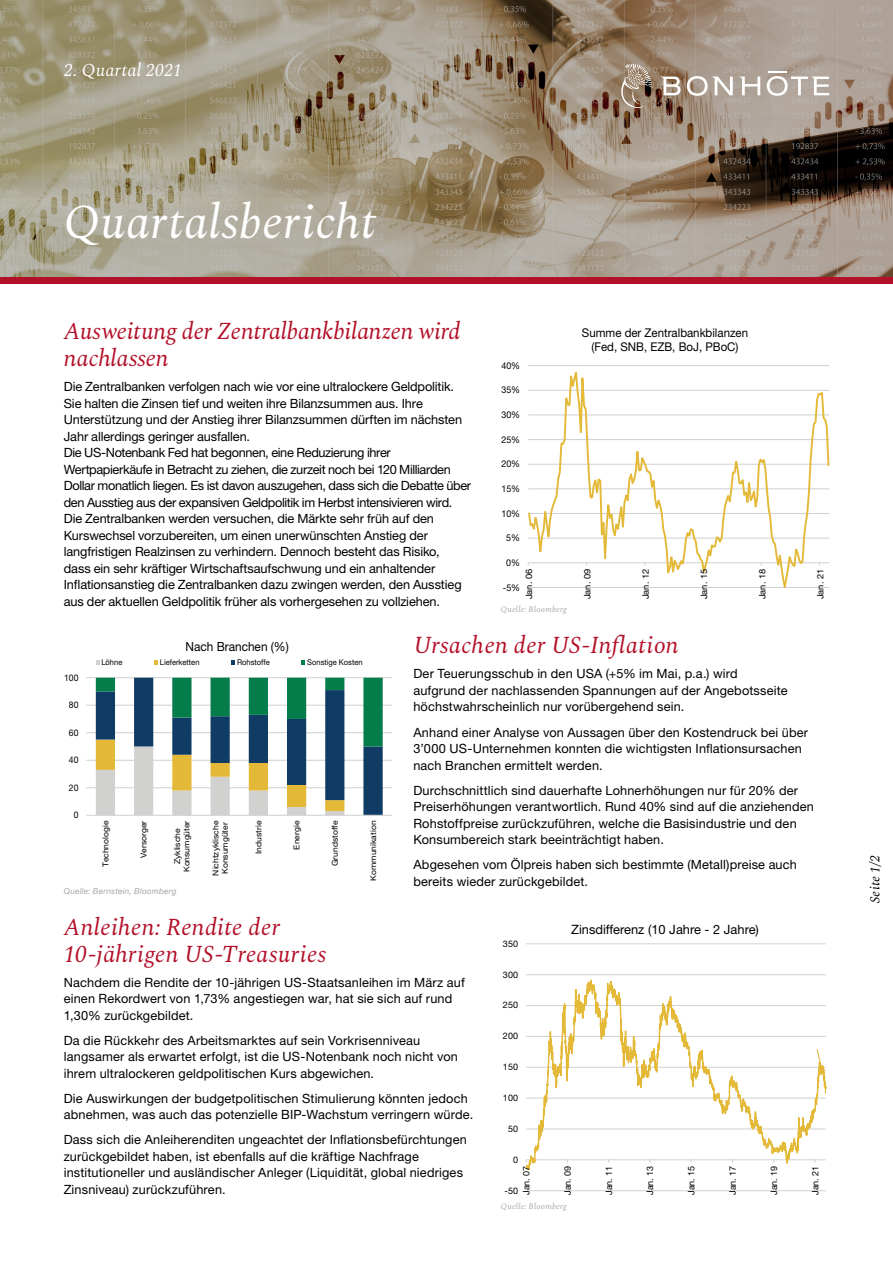
<style>
.page{position:relative;width:893px;height:1263px;background:#fff}
.page>*{position:absolute;margin:0;border:0;box-sizing:border-box;transform-origin:0 0}
.t1{font:italic 48px "Spectral";letter-spacing:.005em;color:#fff}
.t2{font:italic 24px/27px "Spectral";color:#b31029}
.t3{font:italic 18px "Spectral";letter-spacing:.015em;color:#fff}
.t4{font:italic 13.5px "Spectral";color:#000}
.t5{font:12.9px "Helvetica Neue LT Std";color:#000001}
.t6{font:12.75px/16.5px "Helvetica Neue LT Std";letter-spacing:.01em;color:#000}
.t7{font:12.75px/16.5px "Helvetica Neue LT Std";letter-spacing:-.01em;color:#000}
.t8{font:12.6px "Helvetica Neue LT Std";color:#000001;scale:.94 1}
.t9{font:12px/14px "Helvetica Neue LT Std";color:#000001;text-align:center;scale:.95 1}
.t10{font:9.3px "Helvetica Neue LT Std";color:#000001;scale:.95 1}
.t11{font:9.15px "Helvetica Neue LT Std";color:#000001;scale:.94 1}
.t12{font:9px "Helvetica Neue LT Std";color:#000001}
.t13{font:8.85px "Helvetica Neue LT Std";color:#000001;scale:1.05 1}
.t14{font:italic 8.25px "Spectral";letter-spacing:.035em;color:#a8a6a6}
.t15{font:italic 8.25px "Helvetica Neue LT Std";letter-spacing:.025em;color:#a8a6a6}
.t16{font:8.1px/9.4px "Helvetica Neue LT Std";color:#000001;text-align:center;scale:1.06 1}
.t17{font:7.95px "Helvetica Neue LT Std";color:#000001;scale:.94 1}
</style>
<div class="page">
<svg style="left:0;top:0;width:893px;height:115px;background:#9e917c"></svg>
<svg style="left:0;top:115px;width:893px;height:163px;background:#9c907e"></svg>
<svg style="left:661px;top:71px;width:168px;height:25px"></svg>
<svg style="left:617px;top:64px;width:34px;height:46px;background:#9e8a77"></svg>
<div style="left:0;top:278px;width:893px;height:6px;background:#b31029"></div>
<hr style="left:528px;top:365px;width:301px;height:1px;background:#cfd1d0">
<svg style="left:528px;top:371px;width:301px;height:217px"></svg>
<hr style="left:86px;top:787px;width:306px;height:1px;background:#cfd1d0">
<hr style="left:86px;top:760px;width:306px;height:1px;background:#cfd1d0">
<hr style="left:86px;top:732px;width:306px;height:1px;background:#cfd1d0">
<hr style="left:86px;top:705px;width:306px;height:1px;background:#cfd1d0">
<hr style="left:86px;top:677px;width:306px;height:1px;background:#cfd1d0">
<svg style="left:96px;top:678px;width:287px;height:137px"></svg>
<hr style="left:86px;top:815px;width:306px;height:1px;background:#cfd1d0">
<svg style="left:96px;top:661px;width:4px;height:4px"></svg>
<svg style="left:154px;top:661px;width:4px;height:4px"></svg>
<svg style="left:231px;top:661px;width:4px;height:4px"></svg>
<svg style="left:301px;top:661px;width:4px;height:4px"></svg>
<hr style="left:526px;top:943px;width:300px;height:1px;background:#cfd1d0">
<svg style="left:526px;top:944px;width:300px;height:247px"></svg>
<svg style="left:817px;top:1049px;width:10px;height:40px"></svg>
<h3 class="t3" style="left:64px;top:57px;width:120px">2. Quartal 2021</h3>
<h1 class="t1" style="left:64px;top:187px;width:313px">Quartalsbericht</h1>
<h2 class="t2" style="left:64px;top:316px;width:398px">Ausweitung der Zentralbankbilanzen wird nachlassen</h2>
<p class="t7" style="left:64px;top:378px;width:409px">Die Zentralbanken verfolgen nach wie vor eine ultralockere Geldpolitik.<br>Sie halten die Zinsen tief und weiten ihre Bilanzsummen aus. Ihre Unterstützung und der Anstieg ihrer Bilanzsummen dürften im nächsten Jahr allerdings geringer ausfallen.<br>Die US-Notenbank Fed hat begonnen, eine Reduzierung ihrer Wertpapierkäufe in Betracht zu ziehen, die zurzeit noch bei 120 Milliarden Dollar monatlich liegen. Es ist davon auszugehen, dass sich die Debatte über den Ausstieg aus der expansiven Geldpolitik im Herbst intensivieren wird.<br>Die Zentralbanken werden versuchen, die Märkte sehr früh auf den Kurswechsel vorzubereiten, um einen unerwünschten Anstieg der langfristigen Realzinsen zu verhindern. Dennoch besteht das Risiko,<br>dass ein sehr kräftiger Wirtschaftsaufschwung und ein anhaltender Inflationsanstieg die Zentralbanken dazu zwingen werden, den Ausstieg aus der aktuellen Geldpolitik früher als vorhergesehen zu vollziehen.</p>
<p class="t10" style="left:501px;top:360px;width:21px">40%</p>
<p class="t10" style="left:501px;top:384px;width:21px">35%</p>
<p class="t10" style="left:501px;top:409px;width:21px">30%</p>
<p class="t10" style="left:501px;top:434px;width:21px">25%</p>
<p class="t10" style="left:501px;top:458px;width:21px">20%</p>
<p class="t10" style="left:501px;top:483px;width:21px">15%</p>
<p class="t10" style="left:501px;top:508px;width:21px">10%</p>
<p class="t10" style="left:506px;top:532px;width:16px">5%</p>
<p class="t10" style="left:506px;top:557px;width:16px">0%</p>
<p class="t9" style="left:582px;top:326px;width:176px">Summe der Zentralbankbilanzen (Fed, SNB, EZB, BoJ, PBoC)</p>
<p class="t13" style="left:524px;top:599px;width:31px;rotate:-90deg">Jan. 06</p>
<p class="t13" style="left:582px;top:599px;width:31px;rotate:-90deg">Jan. 09</p>
<p class="t13" style="left:640px;top:599px;width:31px;rotate:-90deg">Jan. 12</p>
<p class="t13" style="left:699px;top:599px;width:31px;rotate:-90deg">Jan. 15</p>
<p class="t13" style="left:757px;top:599px;width:31px;rotate:-90deg">Jan. 18</p>
<p class="t13" style="left:815px;top:599px;width:31px;rotate:-90deg">Jan. 21</p>
<p class="t10" style="left:503px;top:582px;width:20px">-5%</p>
<p class="t14" style="left:501px;top:603px;width:68px">Quelle: Bloomberg</p>
<p class="t8" style="left:186px;top:639px;width:111px">Nach Branchen (%)</p>
<p class="t11" style="left:64px;top:672px;width:17px">100</p>
<p class="t11" style="left:69px;top:699px;width:12px">80</p>
<p class="t11" style="left:69px;top:727px;width:12px">60</p>
<p class="t11" style="left:69px;top:754px;width:12px">40</p>
<p class="t11" style="left:69px;top:782px;width:12px">20</p>
<p class="t11" style="left:74px;top:809px;width:7px">0</p>
<p class="t17" style="left:101px;top:658px;width:24px">Löhne</p>
<p class="t17" style="left:160px;top:658px;width:44px">Lieferketten</p>
<p class="t17" style="left:237px;top:658px;width:36px">Rohstoffe</p>
<p class="t17" style="left:307px;top:658px;width:60px">Sonstige Kosten</p>
<p class="t16" style="left:101px;top:867px;width:46px;rotate:-90deg">Technologie</p>
<p class="t16" style="left:139px;top:858px;width:36px;rotate:-90deg">Versorger</p>
<p class="t16" style="left:172px;top:872px;width:50px;rotate:-90deg">Zyklische<br>Konsumgüter</p>
<p class="t16" style="left:211px;top:876px;width:53px;text-align:left;rotate:-90deg">Nichtzyklische<br>Konsumgüter</p>
<p class="t16" style="left:254px;top:854px;width:33px;rotate:-90deg">Industrie</p>
<p class="t16" style="left:292px;top:849px;width:29px;rotate:-90deg">Energie</p>
<p class="t16" style="left:330px;top:866px;width:44px;rotate:-90deg">Grundstoffe</p>
<p class="t16" style="left:368px;top:880px;width:58px;rotate:-90deg">Kommunikation</p>
<p class="t15" style="left:64px;top:886px;width:114px">Quelle: Bernstein, Bloomberg</p>
<h2 class="t2" style="left:413px;top:630px;width:267px">Ursachen der US-Inflation</h2>
<p class="t6" style="left:413px;top:665px;width:376px">Der Teuerungsschub in den USA (+5% im Mai, p.a.) wird aufgrund der nachlassenden Spannungen auf der Angebotsseite höchstwahrscheinlich nur vorübergehend sein.</p>
<p class="t6" style="left:413px;top:723px;width:396px">Anhand einer Analyse von Aussagen über den Kostendruck bei über<br>3’000 US-Unternehmen konnten die wichtigsten Inflationsursachen nach Branchen ermittelt werden.</p>
<p class="t6" style="left:413px;top:781px;width:402px">Durchschnittlich sind dauerhafte Lohnerhöhungen nur für 20% der Preiserhöhungen verantwortlich. Rund 40% sind auf die anziehenden Rohstoffpreise zurückzuführen, welche die Basisindustrie und den Konsumbereich stark beeinträchtigt haben.</p>
<p class="t6" style="left:413px;top:856px;width:385px">Abgesehen vom Ölpreis haben sich bestimmte (Metall)preise auch bereits wieder zurückgebildet.</p>
<h2 class="t2" style="left:64px;top:912px;width:264px">Anleihen: Rendite der<br>10-jährigen US-Treasuries</h2>
<p class="t6" style="left:64px;top:974px;width:402px">Nachdem die Rendite der 10-jährigen US-Staatsanleihen im März auf einen Rekordwert von 1,73% angestiegen war, hat sie sich auf rund<br>1,30% zurückgebildet.</p>
<p class="t6" style="left:64px;top:1032px;width:396px">Da die Rückkehr des Arbeitsmarktes auf sein Vorkrisenniveau langsamer als erwartet erfolgt, ist die US-Notenbank noch nicht von ihrem ultralockeren geldpolitischen Kurs abgewichen.</p>
<p class="t6" style="left:64px;top:1090px;width:411px">Die Auswirkungen der budgetpolitischen Stimulierung könnten jedoch abnehmen, was auch das potenzielle BIP-Wachstum verringern würde.</p>
<p class="t6" style="left:64px;top:1131px;width:405px">Dass sich die Anleiherenditen ungeachtet der Inflationsbefürchtungen zurückgebildet haben, ist ebenfalls auf die kräftige Nachfrage institutioneller und ausländischer Anleger (Liquidität, global niedriges Zinsniveau) zurückzuführen.</p>
<p class="t12" style="left:503px;top:938px;width:17px">350</p>
<p class="t12" style="left:503px;top:969px;width:17px">300</p>
<p class="t12" style="left:503px;top:1000px;width:17px">250</p>
<p class="t12" style="left:503px;top:1031px;width:17px">200</p>
<p class="t12" style="left:503px;top:1062px;width:17px">150</p>
<p class="t12" style="left:503px;top:1092px;width:17px">100</p>
<p class="t12" style="left:508px;top:1123px;width:12px">50</p>
<p class="t12" style="left:513px;top:1154px;width:7px">0</p>
<p class="t5" style="left:571px;top:921px;width:189px">Zinsdifferenz (10 Jahre - 2 Jahre)</p>
<p class="t12" style="left:521px;top:1195px;width:31px;rotate:-90deg">Jan. 07</p>
<p class="t12" style="left:562px;top:1195px;width:31px;rotate:-90deg">Jan. 09</p>
<p class="t12" style="left:603px;top:1195px;width:31px;rotate:-90deg">Jan. 11</p>
<p class="t12" style="left:645px;top:1195px;width:31px;rotate:-90deg">Jan. 13</p>
<p class="t12" style="left:686px;top:1195px;width:31px;rotate:-90deg">Jan. 15</p>
<p class="t12" style="left:727px;top:1195px;width:31px;rotate:-90deg">Jan. 17</p>
<p class="t12" style="left:768px;top:1195px;width:31px;rotate:-90deg">Jan. 19</p>
<p class="t12" style="left:810px;top:1195px;width:31px;rotate:-90deg">Jan. 21</p>
<p class="t12" style="left:504px;top:1185px;width:15px">-50</p>
<p class="t14" style="left:501px;top:1201px;width:68px">Quelle: Bloomberg</p>
<p class="t4" style="left:865px;top:903px;width:50px;rotate:-90deg">Seite 1/2</p>
</div>
